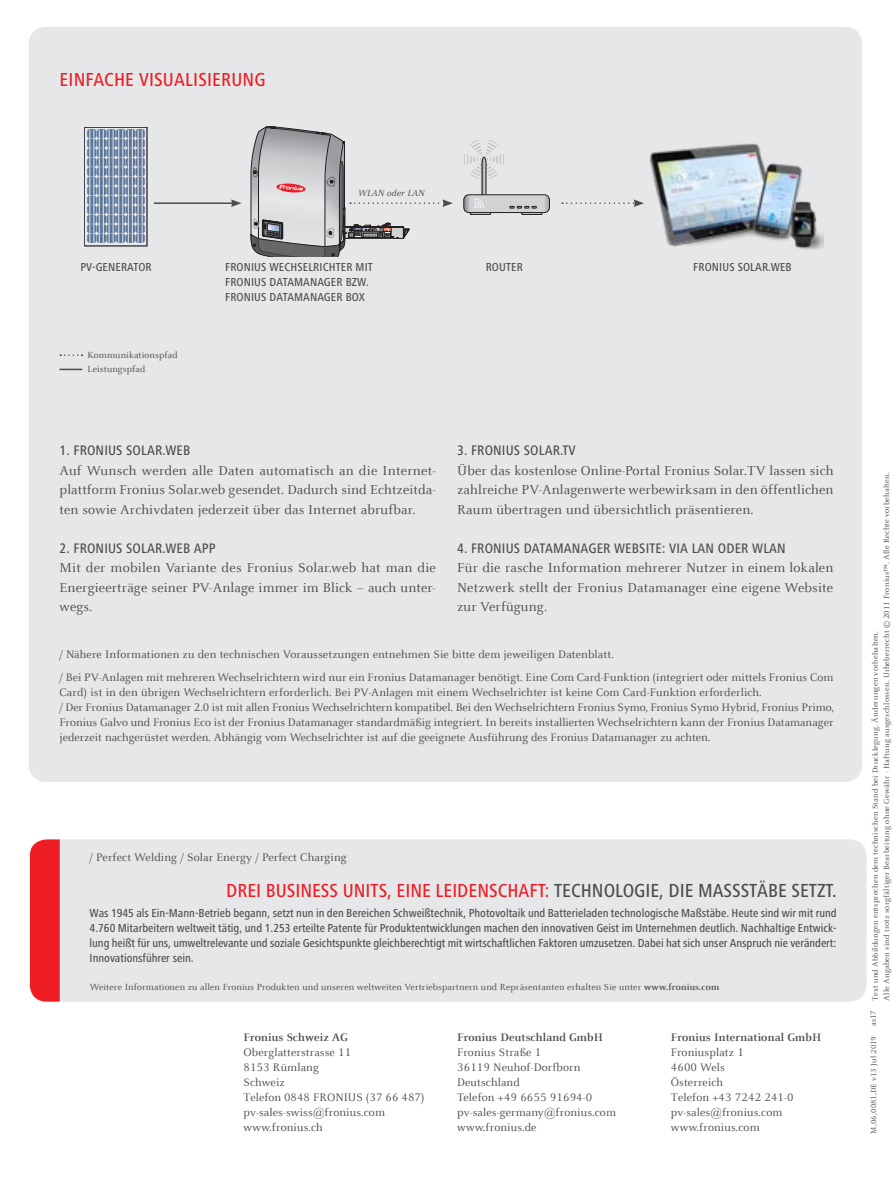
<style>
.page{position:relative;width:893px;height:1191px;background:#fff}
.page>*{position:absolute;margin:0;border:0;box-sizing:border-box;transform-origin:0 0}
.t1{font:500 condensed 19.65px "Frutiger Next LTW1 G";color:#ee1d23}
.t2{font:500 condensed 19.5px "Frutiger Next LTW1 G";letter-spacing:.01em;color:#ee1d23}
.t3{font:14.25px/19.5px "Celeste Offc Pro";letter-spacing:.01em;color:#4b4c4d;text-align:justify}
.t4{font:500 condensed 14.25px "Frutiger Next LTW1 G";letter-spacing:.01em;color:#4b4c4d}
.t5{font:12px/15px "Celeste Offc Pro";letter-spacing:.01em;color:#4b4c4d}
.t6{font:500 condensed 12px/15px "Frutiger Next LTW1 G";color:#4b4c4d;text-align:justify}
.t7{font:700 12px "Celeste Offc Pro";letter-spacing:.01em;color:#4b4c4d}
.t8{font:9.75px/14.2px "Celeste Offc Pro";letter-spacing:.01em;color:#4b4c4d}
.t9{font:italic 9.75px "Celeste Offc Pro";letter-spacing:.01em;color:#4b4c4d}
.t10{font:8.25px/11.2px "Celeste Offc Pro";letter-spacing:.02em;color:#4b4c4d}
.s1{color:#4b4c4d}
.s2{font-weight:700}
</style>
<div class="page">
<div style="left:60px;top:839px;width:807px;height:162px;background:#e6e7e9"></div>
<div style="left:30px;top:839px;width:30px;height:162px;background:#ee1d23"></div>
<div style="left:29px;top:27px;width:833px;height:755px;background:#e6e7e9;border-radius:17px"></div>
<svg style="left:60px;top:354px;width:23px;height:2px"></svg>
<svg style="left:60px;top:369px;width:22px;height:1px"></svg>
<img style="left:650px;top:143px;width:173px;height:107px">
<hr style="left:154px;top:202px;width:79px;height:2px;background:#4b4c4d">
<svg style="left:231px;top:199px;width:10px;height:8px"></svg>
<svg style="left:562px;top:199px;width:82px;height:8px"></svg>
<div style="left:470px;top:213px;width:21px;height:2px;border:1px solid #231f20"></div>
<div style="left:522px;top:213px;width:20px;height:2px;border:1px solid #231f20"></div>
<svg style="left:464px;top:140px;width:85px;height:74px"></svg>
<svg style="left:251px;top:126px;width:202px;height:130px"></svg>
<div style="left:85px;top:127px;width:62px;height:119px;border:1px solid #231f20"></div>
<div style="left:86px;top:128px;width:60px;height:117px;background:#e6e7e9"></div>
<svg style="left:87px;top:129px;width:58px;height:114px;background:#7f93ae"></svg>
<hr style="left:90px;top:130px;width:1px;height:113px;background:#e6e7e9">
<hr style="left:94px;top:130px;width:1px;height:113px;background:#e6e7e9">
<hr style="left:99px;top:130px;width:1px;height:113px;background:#e6e7e9">
<hr style="left:103px;top:130px;width:1px;height:113px;background:#e6e7e9">
<hr style="left:109px;top:130px;width:1px;height:113px;background:#e6e7e9">
<hr style="left:113px;top:130px;width:1px;height:113px;background:#e6e7e9">
<hr style="left:118px;top:130px;width:1px;height:113px;background:#e6e7e9">
<hr style="left:123px;top:130px;width:1px;height:113px;background:#e6e7e9">
<hr style="left:128px;top:130px;width:1px;height:113px;background:#e6e7e9">
<hr style="left:132px;top:130px;width:1px;height:113px;background:#e6e7e9">
<hr style="left:138px;top:130px;width:1px;height:113px;background:#e6e7e9">
<hr style="left:142px;top:130px;width:1px;height:113px;background:#e6e7e9">
<h2 class="t2" style="left:60px;top:68px;width:19px">Einfa</h2>
<h2 class="t2" style="left:104px;top:68px;width:55px">che Visualisierung</h2>
<p class="t9" style="left:358px;top:186px;width:68px">WLAN oder LAN</p>
<p class="t6" style="left:80px;top:259px;width:23px">pv-generator</p>
<p class="t6" style="left:225px;top:259px;width:7px">fronius</p>
<p class="t6" style="left:270px;top:259px;width:34px">wechselri</p>
<p class="t6" style="left:323px;top:259px;width:40px">chter mit</p>
<p class="t6" style="left:486px;top:259px;width:14px">Router</p>
<p class="t6" style="left:225px;top:274px;width:145px">FRONIUS DATAMANAGER BZW.<br>FRONIUS DATAMANAGER BOX</p>
<p class="t8" style="left:87px;top:348px;width:92px">Kommunikationspfad<br>Leistungspfad</p>
<p class="t6" style="left:693px;top:259px;width:12px">Fronius</p>
<p class="t6" style="left:738px;top:259px;width:7px">solar</p>
<p class="t6" style="left:768px;top:259px;width:11px">.web</p>
<p class="t4" style="left:60px;top:442px;width:132px">1. FRONIUS SOLAR.WEB</p>
<p class="t3" style="left:60px;top:460px;width:378px">Auf Wunsch werden alle Daten automatisch an die Internet&shy;plattform Fronius Solar.web gesendet. Dadurch sind Echtzeitda&shy;ten sowie Archivdaten jederzeit über das Internet abrufbar.</p>
<p class="t4" style="left:60px;top:540px;width:158px">2. FRONIUS SOLAR.WEB APP</p>
<p class="t3" style="left:60px;top:558px;width:378px">Mit der mobilen Variante des Fronius Solar.web hat man die Energieerträge seiner PV-Anlage immer im Blick – auch unter&shy;wegs.</p>
<p class="t4" style="left:457px;top:442px;width:120px">3. FRONIUS SOLAR.TV</p>
<p class="t3" style="left:457px;top:460px;width:378px">Über das kostenlose Online-Portal Fronius Solar.TV lassen sich zahlreiche PV-Anlagenwerte werbewirksam in den öffentlichen Raum übertragen und übersichtlich präsentieren.</p>
<p class="t4" style="left:457px;top:540px;width:330px">4. FRONIUS DATAMANAGER WEBSITE: VIA LAN ODER WLAN</p>
<p class="t3" style="left:457px;top:558px;width:378px">Für die rasche Information mehrerer Nutzer in einem lokalen Netzwerk stellt der Fronius Datamanager eine eigene Website zur Verfügung.</p>
<p class="t5" style="left:60px;top:646px;width:556px">/ Nähere Informationen zu den technischen Voraussetzungen entnehmen Sie bitte dem jeweiligen Datenblatt.</p>
<p class="t5" style="left:60px;top:670px;width:776px">/ Bei PV-Anlagen mit mehreren Wechselrichtern wird nur ein Fronius Datamanager benötigt. Eine Com Card-Funktion (integriert oder mittels Fronius Com Card) ist in den übrigen Wechselrichtern erforderlich. Bei PV-Anlagen mit einem Wechselrichter ist keine Com Card-Funktion erforderlich.<br>/ Der Fronius Datamanager 2.0 ist mit allen Fronius Wechselrichtern kompatibel. Bei den Wechselrichtern Fronius Symo, Fronius Symo Hybrid, Fronius Primo, Fronius Galvo und Fronius Eco ist der Fronius Datamanager standardmäßig integriert. In bereits installierten Wechselrichtern kann der Fronius Datamanager jederzeit nachgerüstet werden. Abhängig vom Wechselrichter ist auf die geeignete Ausführung des Fronius Datamanager zu achten.</p>
<p class="t5" style="left:90px;top:849px;width:259px">/ Perfect Welding / Solar Energy / Perfect Charging</p>
<h1 class="t1" style="left:226px;top:879px;width:612px">Drei Business units, eine LeiDensCHAFt: <span class="s1">teCHnoLogie, Die MAssstäBe setzt.</span></h1>
<p class="t6" style="left:90px;top:905px;width:749px">Was 1945 als ein-Mann-Betrieb begann, setzt nun in den Bereichen schweißtechnik, Photovoltaik und Batterieladen technologische Maßstäbe. Heute sind wir mit rund 4.760 Mitarbeitern weltweit tätig, und 1.253 erteilte Patente für Produktentwicklungen machen den innovativen geist im unternehmen deutlich. nachhaltige entwick&shy;lung heißt für uns, umweltrelevante und soziale gesichtspunkte gleichberechtigt mit wirtschaftlichen Faktoren umzusetzen. Dabei hat sich unser Anspruch nie verändert: innovationsführer sein.</p>
<p class="t8" style="left:90px;top:979px;width:631px">Weitere Informationen zu allen Fronius Produkten und unseren weltweiten Vertriebspartnern und Repräsentanten erhalten Sie unter <span class="s2">www.fronius.com</span></p>
<p class="t10" style="left:870px;top:1000px;width:530px;rotate:-90deg">Text und Abbildungen entsprechen dem technischen Stand bei Drucklegung. Änderungen vorbehalten.<br>Alle Angaben sind trotz sorgfältiger Bearbeitung ohne Gewähr - Haftung ausgeschlossen. Urheberrecht © 2011 Fronius™. Alle Rechte vorbehalten.</p>
<p class="t10" style="left:868px;top:1026px;width:17px;rotate:-90deg">as17</p>
<p class="t7" style="left:243px;top:1030px;width:106px">Fronius Schweiz AG</p>
<p class="t5" style="left:243px;top:1045px;width:183px">Oberglatterstrasse 11<br>8153 Rümlang<br>Schweiz<br>Telefon 0848 FRONIUS (37 66 487) pv-sales-swiss@fronius.com www.fronius.ch</p>
<p class="t10" style="left:868px;top:1133px;width:99px;rotate:-90deg">M,06,0081,DE v13 Jul 2019</p>
<p class="t7" style="left:457px;top:1030px;width:147px">Fronius Deutschland GmbH</p>
<p class="t5" style="left:457px;top:1045px;width:160px">Fronius Straße 1<br>36119 Neuhof-Dorfborn<br>Deutschland<br>Telefon +49 6655 91694-0 pv-sales-germany@fronius.com www.fronius.de</p>
<p class="t7" style="left:671px;top:1030px;width:152px">Fronius International GmbH</p>
<p class="t5" style="left:671px;top:1045px;width:124px">Froniusplatz 1<br>4600 Wels<br>Österreich<br>Telefon +43 7242 241-0 pv-sales@fronius.com www.fronius.com</p>
</div>
